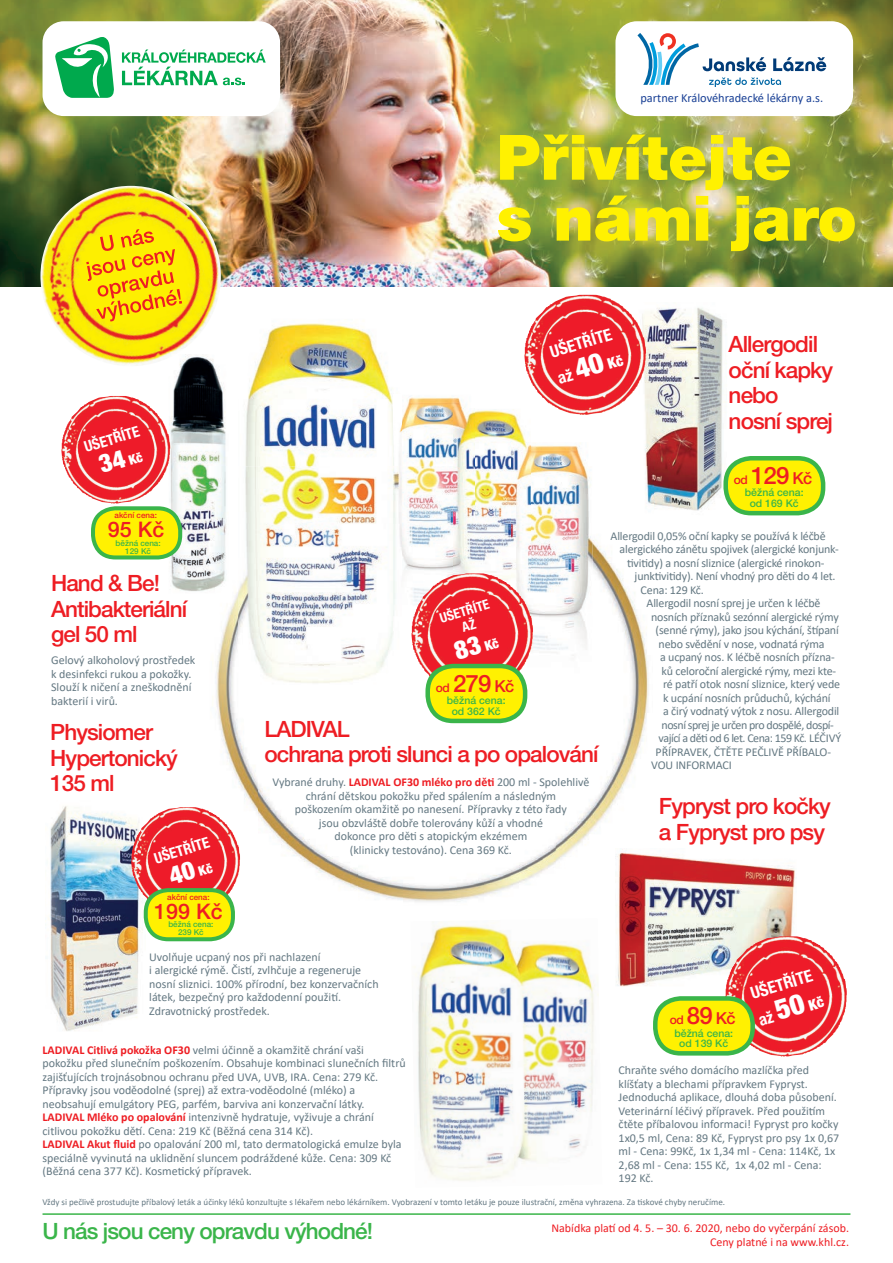
<style>
.page{position:relative;width:893px;height:1263px;background:#fff}
.page>*{position:absolute;margin:0;border:0;box-sizing:border-box;transform-origin:0 0}
.t1{font:900 62.55px/60.9px "Helvetica Neue LT Pro";color:#fff101}
.t2{font:900 condensed 25.5px "Helvetica Neue LT Pro";color:#fff}
.t3{font:900 condensed 25.05px "Helvetica Neue LT Pro";color:#fff}
.t4{font:500 24px "Helvetica Neue LT Pro";letter-spacing:-.03em;color:#ee1d23}
.t5{font:500 22.5px/25.5px "Helvetica Neue LT Pro";letter-spacing:-.04em;color:#ee1d23}
.t6{font:500 22.5px "Helvetica Neue LT Pro";letter-spacing:-.04em;color:#3ab54a}
.t7{font:500 21.45px "Helvetica Neue LT Pro";color:#ee1d23}
.t8{font:700 condensed 16.8px "Helvetica Neue LT Pro";color:#fff}
.t9{font:700 condensed 16.5px "Helvetica Neue LT Pro";color:#fff}
.t10{font:700 condensed 15px "Helvetica Neue LT Pro";color:#fff}
.t11{font:700 condensed 13.5px/14.5px "Helvetica Neue LT Pro";color:#fff;text-align:center}
.t12{font:12.3px "Calibri";color:#194095}
.t13{font:12px/13.5px "Calibri";color:#647882}
.t14{font:12px/14.4px "Calibri";color:#ee1d23;text-align:right}
.t15{font:12px "Calibri";letter-spacing:-.04em;color:#647882}
.t16{font:500 12px "Helvetica Neue LT Pro";color:#ee1d23}
.t17{font:500 10.5px/10.5px "Helvetica Neue LT Pro";color:#3ab54a;text-align:center}
.t18{font:9px "Calibri";color:#647882}
.t19{font:500 8.1px/8.1px "Helvetica Neue LT Pro";color:#3ab54a;text-align:center}
.t20{font:500 8.1px "Helvetica Neue LT Pro";color:#ee1d23}
.s1{font-size:13.35px}
.s2{font-weight:900;font-size:28.05px}
.s3{font-weight:900;font-size:14.85px}
.s4{font-size:12px}
.s5{font-size:16.5px}
.s6{font-size:13.5px}
.s7{font-weight:700;color:#ee1d23}
.s8{font-size:24px}
</style>
<div class="page">
<img style="left:0;top:0;width:893px;height:286px">
<div style="left:43px;top:21px;width:237px;height:95px;background:#fff;border-radius:21px"></div>
<svg style="left:55px;top:37px;width:59px;height:61px"></svg>
<svg style="left:122px;top:50px;width:144px;height:35px"></svg>
<hr style="left:43px;top:1213px;width:807px;height:2px;background:#3ab54a">
<img style="left:40px;top:186px;width:186px;height:180px">
<svg style="left:86px;top:229px;width:96px;height:92px;background:#f9c508"></svg>
<img style="left:215px;top:592px;width:44px;height:225px">
<img style="left:556px;top:540px;width:93px;height:322px">
<img style="left:457px;top:694px;width:99px;height:208px">
<img style="left:358px;top:707px;width:99px;height:195px">
<img style="left:259px;top:785px;width:99px;height:104px">
<img style="left:48px;top:806px;width:97px;height:225px">
<img style="left:169px;top:354px;width:57px;height:237px">
<svg style="left:169px;top:354px;width:7px;height:4px"></svg>
<img style="left:210px;top:466px;width:19px;height:127px">
<img style="left:131px;top:807px;width:109px;height:108px">
<div style="left:146px;top:890px;width:87px;height:49px;background:#fff101;border-radius:22px"></div>
<div style="left:144px;top:888px;width:91px;height:53px;border:4px solid #3ab54a;border-radius:22px"></div>
<img style="left:645px;top:307px;width:78px;height:204px">
<img style="left:645px;top:466px;width:8px;height:45px">
<img style="left:616px;top:855px;width:179px;height:132px">
<img style="left:615px;top:848px;width:38px;height:57px">
<img style="left:524px;top:295px;width:122px;height:120px">
<div style="left:726px;top:458px;width:97px;height:55px;background:#fff101;border-radius:25px"></div>
<div style="left:723px;top:456px;width:102px;height:59px;border:4px solid #3ab54a;border-radius:25px"></div>
<img style="left:725px;top:936px;width:122px;height:121px">
<div style="left:655px;top:998px;width:98px;height:55px;background:#fff101;border-radius:25px"></div>
<div style="left:653px;top:996px;width:102px;height:59px;border:4px solid #3ab54a;border-radius:25px"></div>
<img style="left:238px;top:323px;width:155px;height:365px">
<img style="left:414px;top:922px;width:185px;height:259px">
<div style="left:93px;top:508px;width:87px;height:49px;background:#fff101;border-radius:22px"></div>
<div style="left:91px;top:506px;width:91px;height:53px;border:4px solid #3ab54a;border-radius:22px"></div>
<img style="left:61px;top:396px;width:109px;height:108px">
<img style="left:393px;top:397px;width:72px;height:219px">
<img style="left:454px;top:409px;width:77px;height:164px">
<img style="left:511px;top:442px;width:81px;height:236px">
<img style="left:411px;top:573px;width:122px;height:121px">
<div style="left:428px;top:666px;width:97px;height:55px;background:#fff101;border-radius:25px"></div>
<div style="left:425px;top:664px;width:102px;height:59px;border:4px solid #3ab54a;border-radius:25px"></div>
<div style="left:615px;top:21px;width:238px;height:95px;background:#fff;border-radius:21px"></div>
<svg style="left:637px;top:33px;width:189px;height:54px"></svg>
<p class="t12" style="left:640px;top:89px;width:184px">partner Královéhradecké lékárny a.s.</p>
<p class="t10" style="left:82px;top:439px;width:59px;rotate:-17deg">UŠETŘÍTE</p>
<h3 class="t3" style="left:95px;top:450px;width:45px;rotate:-17deg">34 <span class="s1">Kč</span></h3>
<p class="t20" style="left:115px;top:511px;width:44px">akční cena:</p>
<h3 class="t7" style="left:108px;top:517px;width:58px">95 Kč</h3>
<p class="t19" style="left:116px;top:538px;width:47px">běžná cena:<br>129 Kč</p>
<h3 class="t5" style="left:51px;top:570px;width:138px">Hand &amp; Be!<br>Antibakteriální gel 50 ml</h3>
<p class="t13" style="left:51px;top:653px;width:146px">Gelový alkoholový prostředek k desinfekci rukou a pokožky.<br>Slouží k ničení a zneškodnění bakterií i virů.</p>
<h3 class="t5" style="left:50px;top:719px;width:129px">Physiomer<br>Hypertonický<br>135 ml</h3>
<p class="t10" style="left:152px;top:850px;width:59px;rotate:-17deg">UŠETŘÍTE</p>
<h3 class="t3" style="left:165px;top:861px;width:45px;rotate:-17deg">40 <span class="s1">Kč</span></h3>
<p class="t19" style="left:168px;top:920px;width:47px">běžná cena:<br>239 Kč</p>
<p class="t20" style="left:167px;top:892px;width:44px">akční cena:</p>
<h3 class="t7" style="left:154px;top:898px;width:70px">199 Kč</h3>
<h1 class="t1" style="left:496px;top:127px;width:362px">Přivítejte<br>s námi jaro</h1>
<h3 class="t8" style="left:547px;top:342px;width:65px;rotate:-17deg">UŠETŘÍTE</h3>
<h3 class="t9" style="left:555px;top:369px;width:69px;rotate:-17deg">až <span class="s2">40</span> <span class="s3">Kč</span></h3>
<h3 class="t5" style="left:729px;top:331px;width:106px">Allergodil oční kapky nebo nosní sprej</h3>
<h3 class="t4" style="left:734px;top:461px;width:80px"><span class="s4">od</span> 129 <span class="s5">Kč</span></h3>
<p class="t17" style="left:745px;top:487px;width:60px">běžná cena: od 169 Kč</p>
<p class="t11" style="left:438px;top:611px;width:53px;rotate:-17deg">UŠETŘÍTE<br>AŽ</p>
<h2 class="t2" style="left:450px;top:636px;width:46px;rotate:-17deg">83 <span class="s6">Kč</span></h2>
<h3 class="t4" style="left:436px;top:669px;width:80px"><span class="s4">od</span> 279 <span class="s5">Kč</span></h3>
<p class="t17" style="left:447px;top:695px;width:60px">běžná cena: od 362 Kč</p>
<h3 class="t5" style="left:264px;top:716px;width:336px">LADIVAL<br>ochrana proti slunci a po opalování</h3>
<p class="t13" style="left:272px;top:775px;width:318px;text-align:center">Vybrané druhy. <span class="s7">LADIVAL OF30 mléko pro děti</span> 200 ml - Spolehlivě chrání dětskou pokožku před spálením a následným<br>poškozením okamžitě po nanesení. Přípravky z této řady<br>jsou obzvláště dobře tolerovány kůží a vhodné<br>dokonce pro děti s atopickým ekzémem<br>(klinicky testováno). Cena 369 Kč.</p>
<p class="t13" style="left:611px;top:528px;width:217px">Allergodil 0,05% oční kapky se používá k léčbě</p>
<p class="t13" style="left:620px;top:542px;width:221px">alergického zánětu spojivek (alergické konjunk-</p>
<p class="t13" style="left:627px;top:555px;width:199px">tivitidy) a nosní sliznice (alergické rinokon-</p>
<p class="t13" style="left:635px;top:569px;width:202px">junktivitidy). Není vhodný pro děti do 4 let.</p>
<p class="t13" style="left:641px;top:582px;width:65px">Cena: 129 Kč.</p>
<p class="t13" style="left:647px;top:596px;width:175px">Allergodil nosní sprej je určen k léčbě</p>
<p class="t13" style="left:651px;top:609px;width:189px">nosních příznaků sezónní alergické rýmy</p>
<p class="t13" style="left:656px;top:623px;width:185px">(senné rýmy), jako jsou kýchání, štípaní</p>
<p class="t13" style="left:659px;top:636px;width:167px">nebo svědění v nose, vodnatá rýma</p>
<p class="t13" style="left:660px;top:650px;width:176px">a ucpaný nos. K léčbě nosních přízna-</p>
<p class="t13" style="left:662px;top:663px;width:176px">ků celoroční alergické rýmy, mezi kte-</p>
<p class="t13" style="left:663px;top:677px;width:179px">ré patří otok nosní sliznice, který vede</p>
<p class="t13" style="left:663px;top:690px;width:169px">k ucpání nosních průduchů, kýchání</p>
<p class="t13" style="left:663px;top:704px;width:178px">a čirý vodnatý výtok z nosu. Allergodil</p>
<p class="t15" style="left:662px;top:716px;width:174px">nosní sprej je určen pro dospělé, dospí-</p>
<p class="t15" style="left:659px;top:730px;width:184px">vající a děti od 6 let. Cena: 159 Kč. LÉČIVÝ</p>
<p class="t13" style="left:656px;top:744px;width:177px">PŘÍPRAVEK, ČTĚTE PEČLIVĚ PŘÍBALO-</p>
<p class="t13" style="left:651px;top:758px;width:82px">VOU INFORMACI</p>
<h3 class="t5" style="left:659px;top:793px;width:173px">Fypryst pro kočky a Fypryst pro psy</h3>
<p class="t13" style="left:149px;top:949px;width:231px">Uvolňuje ucpaný nos při nachlazení<br>i alergické rýmě. Čistí, zvlhčuje a regeneruje nosní sliznici. 100% přírodní, bez konzervačních látek, bezpečný pro každodenní použití.<br>Zdravotnický prostředek.</p>
<p class="t13" style="left:43px;top:1042px;width:365px"><span class="s7">LADIVAL Citlivá pokožka OF30</span> velmi účinně a okamžitě chrání vaši pokožku před slunečním poškozením. Obsahuje kombinaci slunečních filtrů zajišťujících trojnásobnou ochranu před UVA, UVB, IRA. Cena: 279 Kč.<br>Přípravky jsou voděodolné (sprej) až extra-voděodolné (mléko) a neobsahují emulgátory PEG, parfém, barviva ani konzervační látky.<br><span class="s7">LADIVAL Mléko po opalování</span> intenzivně hydratuje, vyživuje a chrání citlivou pokožku dětí. Cena: 219 Kč (Běžná cena 314 Kč).<br><span class="s7">LADIVAL Akut fluid</span> po opalování 200 ml, tato dermatologická emulze byla speciálně vyvinutá na uklidnění sluncem podráždené kůže. Cena: 309 Kč (Běžná cena 377 Kč). Kosmetický přípravek.</p>
<p class="t16" style="left:670px;top:1013px;width:68px">od <span class="s8">89</span> <span class="s5">Kč</span></p>
<p class="t17" style="left:674px;top:1027px;width:60px">běžná cena: od 139 Kč</p>
<h3 class="t8" style="left:748px;top:984px;width:65px;rotate:-17deg">UŠETŘÍTE</h3>
<h3 class="t9" style="left:756px;top:1011px;width:69px;rotate:-17deg">až <span class="s2">50</span> <span class="s3">Kč</span></h3>
<p class="t13" style="left:619px;top:1063px;width:222px">Chraňte svého domácího mazlíčka před klíšťaty a blechami přípravkem Fypryst.<br>Jednoduchá aplikace, dlouhá doba působení.<br>Veterinární léčivý přípravek. Před použitím čtěte příbalovou informaci! Fypryst pro kočky 1x0,5 ml, Cena: 89 Kč, Fypryst pro psy 1x 0,67 ml - Cena: 99Kč, 1x 1,34 ml - Cena: 114Kč, 1x 2,68 ml - Cena: 155 Kč, 1x 4,02 ml - Cena:<br>192 Kč.</p>
<p class="t18" style="left:43px;top:1196px;width:684px">Vždy si pečlivě prostudujte příbalový leták a účinky léků konzultujte s lékařem nebo lékárníkem. Vyobrazení v tomto letáku je pouze ilustrační, změna vyhrazena. Za tiskové chyby neručíme.</p>
<h3 class="t6" style="left:43px;top:1217px;width:332px">U nás jsou ceny opravdu výhodné!</h3>
<p class="t14" style="left:551px;top:1220px;width:299px">Nabídka platí od 4. 5. – 30. 6. 2020, nebo do vyčerpání zásob.<br>Ceny platné i na www.khl.cz.</p>
</div>
